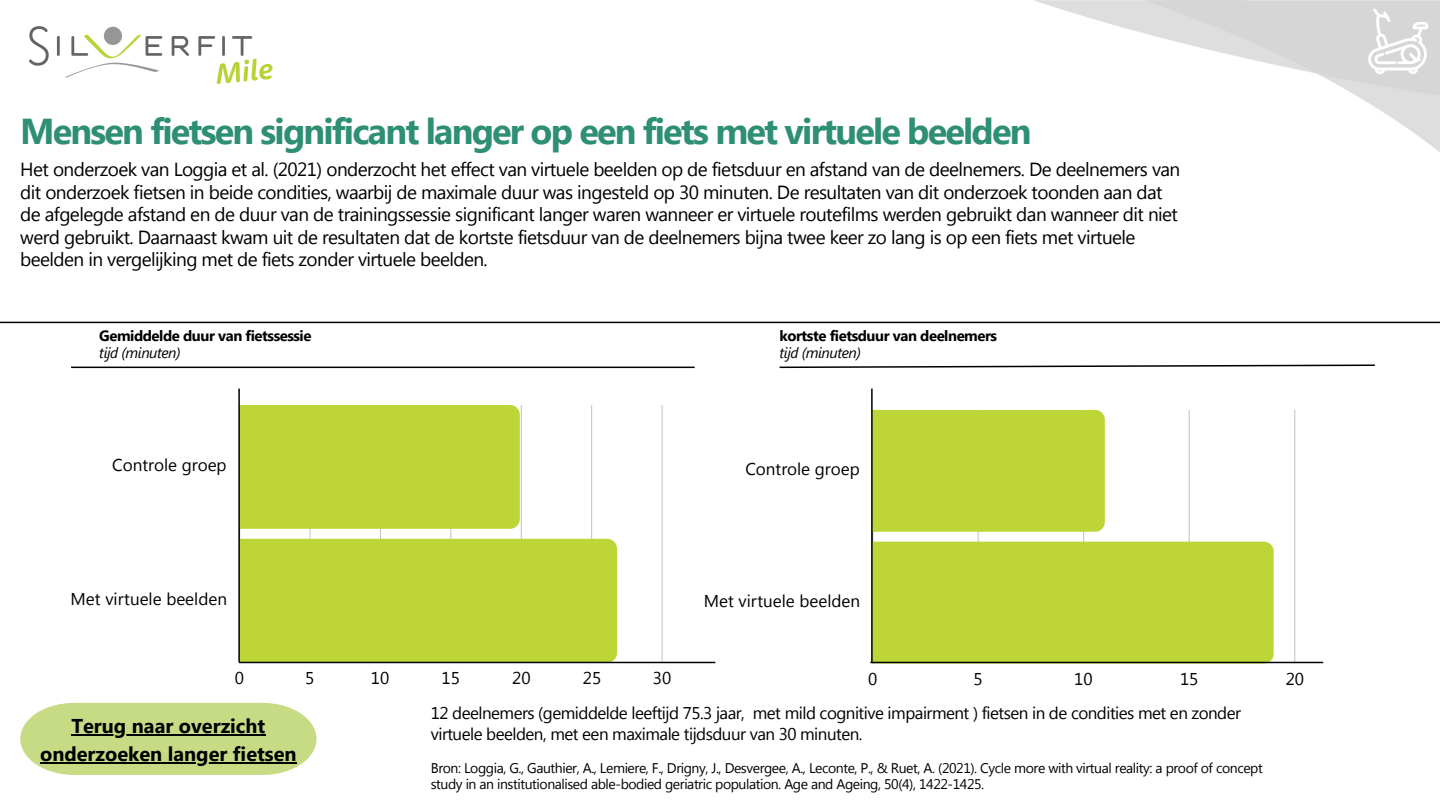
<style>
.page{position:relative;width:1440px;height:810px;background:#fff}
.page>*{position:absolute;margin:0;border:0;box-sizing:border-box;transform-origin:0 0}
.t1{font:700 36px "Segoe UI";letter-spacing:-.05em;color:#2e8f75}
.t2{font:700 20px "Segoe UI";color:#000}
.t3{font:19px/22.5px "Segoe UI";letter-spacing:-.03em;color:#000}
.t4{font:17.1px "Segoe UI";color:#000}
.t5{font:17px/20.2px "Segoe UI";letter-spacing:-.03em;color:#000}
.t6{font:700 14.9px "Segoe UI";letter-spacing:-.03em;color:#000}
.t7{font:italic 14.9px "Segoe UI";letter-spacing:-.03em;color:#000}
.t8{font:14px/16.5px "Segoe UI";letter-spacing:-.03em;color:#000}
</style>
<div class="page">
<hr style="left:310px;top:405px;width:1px;height:258px;background:#000;opacity:.25">
<hr style="left:380px;top:405px;width:1px;height:258px;background:#000;opacity:.25">
<hr style="left:451px;top:405px;width:1px;height:258px;background:#000;opacity:.25">
<hr style="left:521px;top:405px;width:1px;height:258px;background:#cfcfcf">
<hr style="left:591px;top:405px;width:1px;height:258px;background:#cacaca">
<hr style="left:662px;top:405px;width:1px;height:258px;background:#dadada">
<div style="left:240px;top:405px;width:280px;height:124px;background:#bed538"></div>
<div style="left:240px;top:539px;width:377px;height:123px;background:#bed538"></div>
<svg style="left:1368px;top:8px;width:60px;height:66px"></svg>
<hr style="left:0;top:322px;width:1440px;height:1px;background:#000">
<hr style="left:239px;top:662px;width:476px;height:1px;background:#000">
<hr style="left:238px;top:389px;width:2px;height:273px;background:#000">
<hr style="left:71px;top:367px;width:624px;height:1px;background:#000">
<svg style="left:20px;top:703px;width:296px;height:72px;background:#cbdd8e"></svg>
<hr style="left:71px;top:734px;width:120px;height:2px;background:#000">
<hr style="left:191px;top:734px;width:74px;height:2px;background:#000">
<hr style="left:40px;top:762px;width:257px;height:2px;background:#000">
<img style="left:29px;top:26px;width:244px;height:59px">
<hr style="left:872px;top:410px;width:1px;height:254px;background:#91995d">
<hr style="left:978px;top:410px;width:1px;height:254px;background:#000;opacity:.25">
<hr style="left:1083px;top:410px;width:1px;height:254px;background:#000;opacity:.25">
<hr style="left:1189px;top:410px;width:1px;height:254px;background:#d0d0d0">
<hr style="left:1295px;top:410px;width:1px;height:254px;background:#eee">
<div style="left:873px;top:410px;width:232px;height:122px;background:#bed538"></div>
<div style="left:873px;top:542px;width:401px;height:122px;background:#bed538"></div>
<hr style="left:870px;top:662px;width:453px;height:1px;background:#000">
<hr style="left:871px;top:389px;width:2px;height:273px;background:#000">
<svg style="left:779px;top:364px;width:596px;height:5px"></svg>
<h3 class="t1" style="left:20px;top:105px;width:1013px">Mensen fietsen significant langer op een fiets met virtuele beelden</h3>
<p class="t3" style="left:20px;top:157px;width:1162px">Het onderzoek van Loggia et al. (2021) onderzocht het effect van virtuele beelden op de fietsduur en afstand van de deelnemers. De deelnemers van dit onderzoek fietsen in beide condities, waarbij de maximale duur was ingesteld op 30 minuten. De resultaten van dit onderzoek toonden aan dat de afgelegde afstand en de duur van de trainingssessie significant langer waren wanneer er virtuele routefilms werden gebruikt dan wanneer dit niet werd gebruikt. Daarnaast kwam uit de resultaten dat de kortste fietsduur van de deelnemers bijna twee keer zo lang is op een fiets met virtuele beelden in vergelijking met de fiets zonder virtuele beelden.</p>
<p class="t6" style="left:99px;top:325px;width:214px">Gemiddelde duur van fietssessie</p>
<p class="t7" style="left:99px;top:342px;width:83px">tijd (minuten)</p>
<p class="t4" style="left:112px;top:453px;width:116px">Controle groep</p>
<h4 class="t6" style="left:780px;top:325px;width:219px">kortste fietsduur van deelnemers</h4>
<p class="t7" style="left:780px;top:342px;width:83px">tijd (minuten)</p>
<p class="t4" style="left:745px;top:457px;width:116px">Controle groep</p>
<p class="t4" style="left:71px;top:587px;width:158px">Met virtuele beelden</p>
<p class="t4" style="left:235px;top:666px;width:11px">0</p>
<p class="t4" style="left:305px;top:666px;width:11px">5</p>
<p class="t4" style="left:371px;top:666px;width:20px">10</p>
<p class="t4" style="left:442px;top:666px;width:20px">15</p>
<p class="t4" style="left:512px;top:666px;width:20px">20</p>
<p class="t4" style="left:583px;top:666px;width:20px">25</p>
<p class="t4" style="left:653px;top:666px;width:20px">30</p>
<p class="t4" style="left:704px;top:589px;width:158px">Met virtuele beelden</p>
<p class="t4" style="left:868px;top:667px;width:11px">0</p>
<p class="t4" style="left:973px;top:667px;width:11px">5</p>
<p class="t4" style="left:1074px;top:667px;width:20px">10</p>
<p class="t4" style="left:1180px;top:667px;width:20px">15</p>
<p class="t4" style="left:1286px;top:667px;width:20px">20</p>
<p class="t2" style="left:71px;top:711px;width:196px">Terug naar overzicht</p>
<p class="t2" style="left:40px;top:739px;width:258px">onderzoeken langer fietsen</p>
<p class="t5" style="left:431px;top:702px;width:812px">12 deelnemers (gemiddelde leeftijd 75.3 jaar, met mild cognitive impairment ) fietsen in de condities met en zonder virtuele beelden, met een maximale tijdsduur van 30 minuten.</p>
<h1 class="t8" style="left:431px;top:759px;width:834px">Bron: Loggia, G., Gauthier, A., Lemiere, F., Drigny, J., Desvergee, A., Leconte, P., &amp; Ruet, A. (2021). Cycle more with virtual reality: a proof of concept study in an institutionalised able-bodied geriatric population. Age and Ageing, 50(4), 1422-1425.</h1>
</div>
